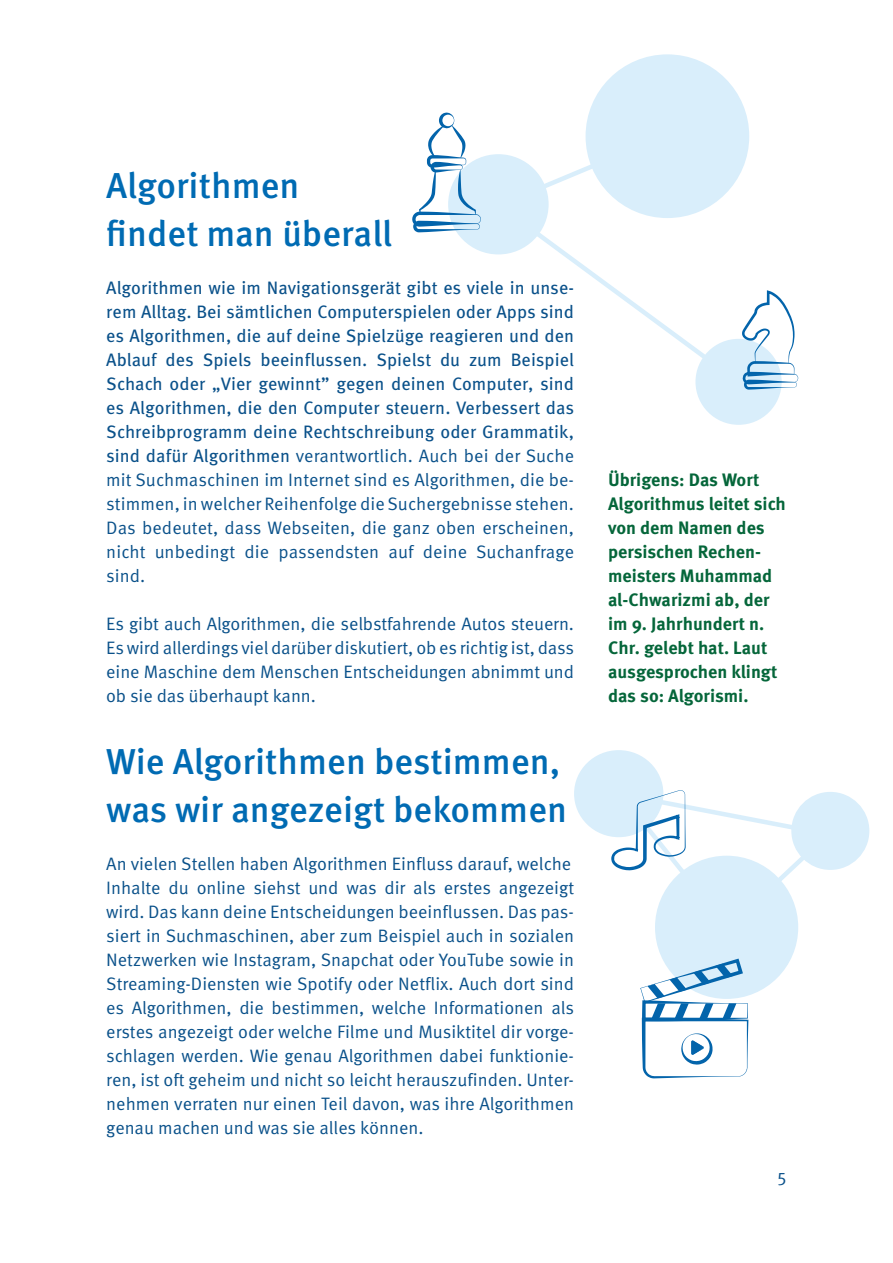
<style>
.page{position:relative;width:893px;height:1263px;background:#fff}
.page>*{position:absolute;margin:0;border:0;box-sizing:border-box;transform-origin:0 0}
.t1{font:500 36px/48px "Meta Pro";color:#006bb3}
.t2{font:18px/24px "Meta Pro";letter-spacing:-.005em;color:#0a518a;text-align:justify}
.t3{font:18px/24px "Meta Pro";letter-spacing:.005em;color:#0a518a;text-align:justify}
.t4{font:700 18px/24px "Meta Pro";color:#05663a}
.s1{font-style:inherit}
</style>
<div class="page">
<div style="left:791px;top:792px;width:78px;height:78px;background:#d9eefb;border-radius:50%"></div>
<div style="left:574px;top:750px;width:89px;height:87px;background:#d9eefb;border-radius:50%"></div>
<div style="left:655px;top:856px;width:143px;height:143px;background:#d9eefb;border-radius:50%"></div>
<svg style="left:490px;top:131px;width:255px;height:227px"></svg>
<div style="left:586px;top:54px;width:163px;height:164px;background:#d9eefb;border-radius:50%"></div>
<div style="left:448px;top:154px;width:101px;height:100px;background:#d9eefb;border-radius:50%"></div>
<div style="left:695px;top:339px;width:87px;height:86px;background:#d9eefb;border-radius:50%"></div>
<svg style="left:412px;top:113px;width:69px;height:119px"></svg>
<svg style="left:742px;top:290px;width:56px;height:100px"></svg>
<svg style="left:610px;top:790px;width:228px;height:144px"></svg>
<svg style="left:640px;top:958px;width:108px;height:120px"></svg>
<h2 class="t1" style="left:106px;top:163px;width:195px">Algorithmen</h2>
<h2 class="t1" style="left:106px;top:211px;width:287px">findet man überall</h2>
<p class="t3" style="left:106px;top:276px;width:469px">Algorithmen wie im Navigationsgerät gibt es viele in unse&shy;rem Alltag. Bei sämtlichen Computerspielen oder Apps sind es Algorithmen, die auf deine Spielzüge reagieren und den Ablauf des Spiels beeinflussen. Spielst du zum Beispiel Schach oder „Vier gewinnt” gegen deinen Computer, sind es Algorithmen, die den Computer steuern. Verbessert das Schreibprogramm deine Rechtschreibung oder Grammatik, sind dafür Algorithmen <span class="s1">verantwortlich. Auch bei der Suche mit Suchmaschinen im Internet sind es Algorithmen, die be&shy;stimmen, in welcher Reihenfolge die Suchergebnisse stehen.<br>Das bedeutet, dass Webseiten, die ganz oben erscheinen, nicht unbedingt die passendsten auf deine Suchanfrage sind.</span></p>
<p class="t2" style="left:106px;top:612px;width:469px">Es gibt auch Algorithmen, die selbstfahrende Autos steuern.<br>Es wird allerdings viel darüber diskutiert, ob es richtig ist, dass eine Maschine dem Menschen Entscheidungen abnimmt und ob sie das überhaupt kann.</p>
<h2 class="t1" style="left:106px;top:739px;width:462px">Wie Algorithmen bestimmen, was wir angezeigt bekommen</h2>
<p class="t2" style="left:106px;top:852px;width:466px">An vielen Stellen haben Algorithmen Einfluss darauf, welche</p>
<p class="t2" style="left:106px;top:876px;width:469px">Inhalte du online siehst und was dir als erstes angezeigt wird. Das kann deine Entscheidungen beeinflussen. Das pas&shy;siert in Suchmaschinen, aber zum Beispiel auch in sozialen Netzwerken wie Instagram, Snapchat oder YouTube sowie in Streaming-Diensten wie Spotify oder Netflix. Auch dort sind es Algorithmen, die bestimmen, welche Informationen als erstes angezeigt oder welche Filme und Musiktitel dir vorge&shy;schlagen werden. Wie genau Algorithmen dabei funktionie&shy;ren, ist oft geheim und nicht so leicht herauszufinden. Unter&shy;nehmen verraten nur einen Teil davon, was ihre Algorithmen genau machen und was sie alles können.</p>
<p class="t4" style="left:608px;top:468px;width:179px">Übrigens: Das Wort<br>Algorithmus leitet sich von dem Namen des persischen Rechen&shy;meisters Muhammad al-Chwarizmi ab, der im 9. Jahrhundert n.<br>Chr. gelebt hat. Laut ausgesprochen klingt das so: Algorismi.</p>
<p class="t2" style="left:778px;top:1164px;width:11px">5</p>
</div>
